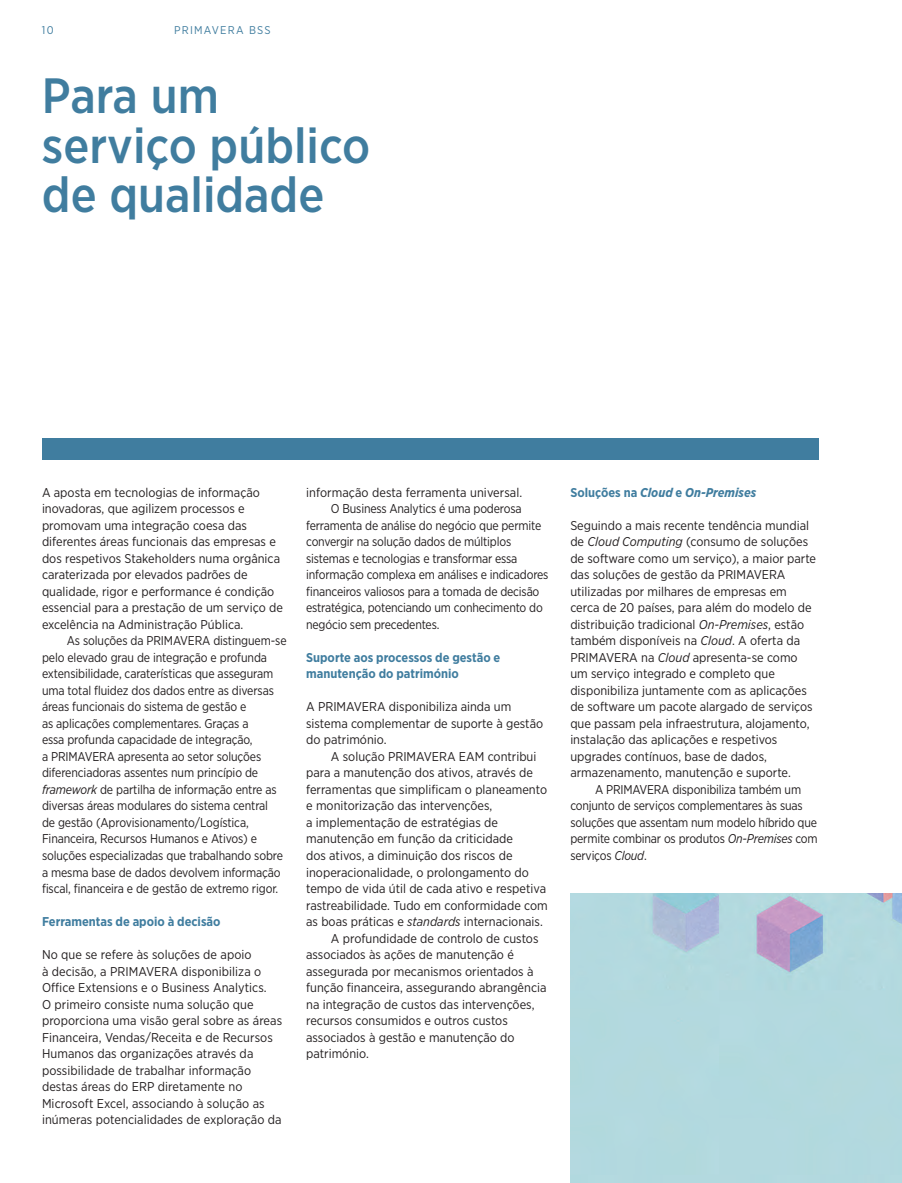
<style>
.page{position:relative;width:902px;height:1183px;background:#fff}
.page>*{position:absolute;margin:0;border:0;box-sizing:border-box;transform-origin:0 0}
.Área__T1{font:500 49.5px/49.5px "Gotham Narrow";color:#407d9f}
.Body_-_Primeiro_Para{font:12.75px/16.5px "Gotham Narrow";color:#231f20}
.Body{font:12.75px/16.5px "Gotham Narrow";letter-spacing:-.01em;color:#231f20;scale:.96 1}
.Body-2{font:12.75px/16.5px "Gotham Narrow";letter-spacing:-.01em;color:#231f20}
.Título__T3{font:700 12.75px/16.5px "Gotham Narrow";color:#407d9f}
.Título__T3-2{font:italic 700 12.75px "Gotham Narrow";color:#407d9f}
.t1{font:11.25px "Gotham Narrow";letter-spacing:.11em;color:#407d9f}
.s1{font-style:italic}
.s2{font-style:normal}
</style>
<div class="page">
<img style="left:570px;top:893px;width:331px;height:289px">
<div style="left:42px;top:438px;width:775px;height:21px;background:#407d9f"></div>
<p class="t1" style="left:42px;top:23px;width:13px">10</p>
<p class="t1" style="left:174px;top:23px;width:98px">PRIMAVERA BSS</p>
<p class="Área__T1" style="left:42px;top:71px;width:330px">Para um serviço público de qualidade</p>
<p class="Body_-_Primeiro_Para" style="left:42px;top:483px;width:242px">A aposta em tecnologias de informação inovadoras, que agilizem processos e promovam uma integração coesa das diferentes áreas funcionais das empresas e dos respetivos Stakeholders numa orgânica caraterizada por elevados padrões de qualidade, rigor e performance é condição essencial para a prestação de um serviço de excelência na Administração Pública.</p>
<p class="Body" style="left:42px;top:632px;width:256px;text-indent:25px">As soluções da PRIMAVERA distinguem-se pelo elevado grau de integração e profunda extensibilidade, caraterísticas que asseguram uma total fluidez dos dados entre as diversas áreas funcionais do sistema de gestão e<br>as aplicações complementares. Graças a<br>essa profunda capacidade de integração,<br>a PRIMAVERA apresenta ao setor soluções diferenciadoras assentes num princípio de <span class="s1">framework</span> de partilha de informação entre as diversas áreas modulares do sistema central<br>de gestão (Aprovisionamento/Logística, Financeira, Recursos Humanos e Ativos) e soluções especializadas que trabalhando sobre a mesma base de dados devolvem informação fiscal, financeira e de gestão de extremo rigor.</p>
<p class="Título__T3" style="left:42px;top:912px;width:180px">Ferramentas de apoio à decisão</p>
<p class="Body_-_Primeiro_Para" style="left:42px;top:945px;width:242px">No que se refere às soluções de apoio<br>à decisão, a PRIMAVERA disponibiliza o Office Extensions e o Business Analytics.<br>O primeiro consiste numa solução que proporciona uma visão geral sobre as áreas Financeira, Vendas/Receita e de Recursos Humanos das organizações através da possibilidade de trabalhar informação destas áreas do ERP diretamente no Microsoft Excel, associando à solução as inúmeras potencialidades de exploração da</p>
<p class="Body_-_Primeiro_Para" style="left:306px;top:483px;width:217px">informação desta ferramenta universal.</p>
<p class="Body" style="left:306px;top:500px;width:254px;text-indent:25px">O Business Analytics é uma poderosa ferramenta de análise do negócio que permite convergir na solução dados de múltiplos sistemas e tecnologias e transformar essa informação complexa em análises e indicadores financeiros valiosos para a tomada de decisão estratégica, potenciando um conhecimento do negócio sem precedentes.</p>
<p class="Título__T3" style="left:306px;top:648px;width:196px">Suporte aos processos de gestão e manutenção do património</p>
<p class="Body_-_Primeiro_Para" style="left:306px;top:698px;width:238px">A PRIMAVERA disponibiliza ainda um sistema complementar de suporte à gestão do património.</p>
<p class="Body-2" style="left:306px;top:747px;width:243px;text-indent:25px">A solução PRIMAVERA EAM contribui para a manutenção dos ativos, através de ferramentas que simplificam o planeamento e monitorização das intervenções,<br>a implementação de estratégias de manutenção em função da criticidade<br>dos ativos, a diminuição dos riscos de inoperacionalidade, o prolongamento do tempo de vida útil de cada ativo e respetiva rastreabilidade. Tudo em conformidade com as boas práticas e <span class="s1">standards</span> internacionais.</p>
<p class="Body-2" style="left:306px;top:929px;width:242px;text-indent:25px">A profundidade de controlo de custos associados às ações de manutenção é assegurada por mecanismos orientados à função financeira, assegurando abrangência na integração de custos das intervenções, recursos consumidos e outros custos associados à gestão e manutenção do património.</p>
<p class="Título__T3-2" style="left:570px;top:484px;width:187px"><span class="s2">Soluções na</span> Cloud <span class="s2">e</span> On-Premises</p>
<p class="Body_-_Primeiro_Para" style="left:570px;top:516px;width:247px">Seguindo a mais recente tendência mundial de <span class="s1">Cloud Computing</span> (consumo de soluções de software como um serviço), a maior parte das soluções de gestão da PRIMAVERA utilizadas por milhares de empresas em cerca de 20 países, para além do modelo de distribuição tradicional <span class="s1">On-Premises</span>, estão também disponíveis na <span class="s1">Cloud</span>. A oferta da PRIMAVERA na <span class="s1">Cloud</span> apresenta-se como um serviço integrado e completo que disponibiliza juntamente com as aplicações de software um pacote alargado de serviços que passam pela infraestrutura, alojamento, instalação das aplicações e respetivos upgrades contínuos, base de dados, armazenamento, manutenção e suporte.</p>
<p class="Body" style="left:570px;top:780px;width:259px;text-indent:25px">A PRIMAVERA disponibiliza também um conjunto de serviços complementares às suas soluções que assentam num modelo híbrido que permite combinar os produtos <span class="s1">On-Premises</span> com serviços <span class="s1">Cloud</span>.</p>
</div>
